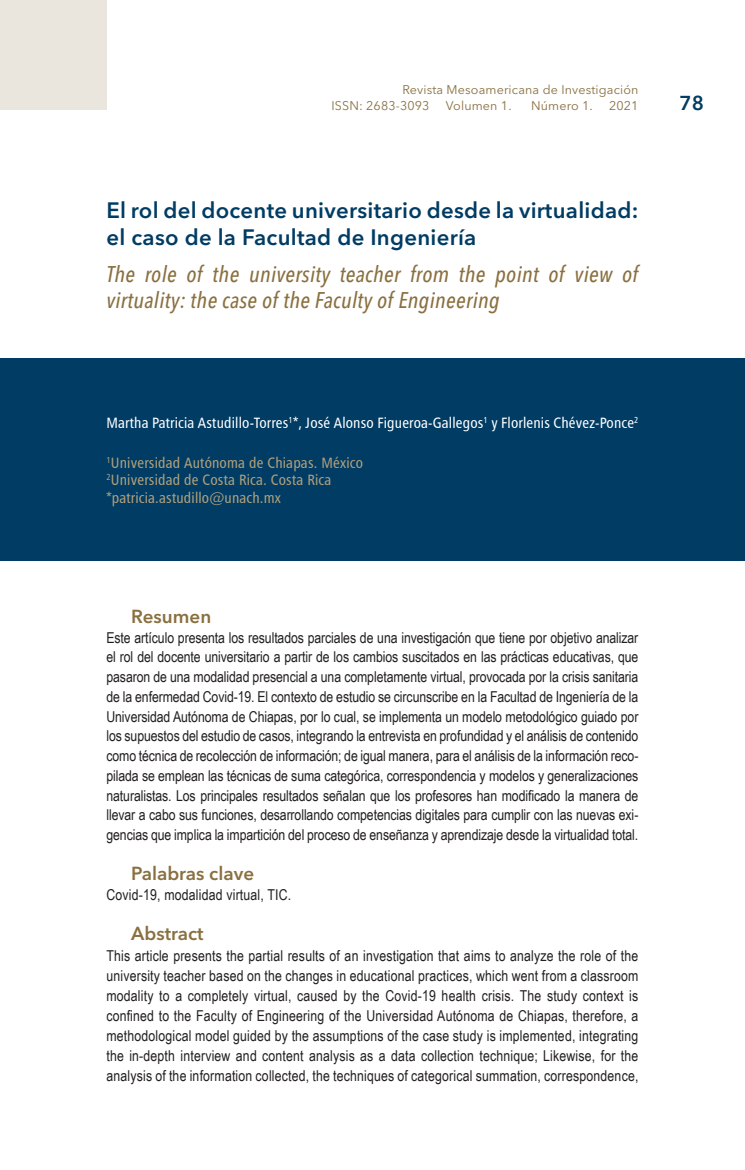
<style>
.page{position:relative;width:745px;height:1170px;background:#fff}
.page>*{position:absolute;margin:0;border:0;box-sizing:border-box;transform-origin:0 0}
.TITULO_ARTICULO{font:italic 500 condensed 22.5px/26.2px "Avenir Next LT Pro";letter-spacing:.01em;color:#8a7040}
.TITULO_ARTICULO-2{font:600 22.12px/26.2px "Avenir Next LT Pro";letter-spacing:.01em;color:#013c64}
.t1{font:600 20px "Avenir Next LT Pro";color:#013c64}
.TITULOS{font:600 18.75px "Avenir Next LT Pro";color:#8a7040}
.TEXTOS_INICIO{font:15px/19.8px "Arial Narrow";letter-spacing:.01em;color:#231f20;text-align:justify}
.AUTORES{font:15px "Humanist 777 BT Roman Condensed B";letter-spacing:.01em;color:#b1a17c}
.AUTORES-2{font:15px "Humanist 777 BT Roman Condensed B";letter-spacing:.01em;color:#fff}
.t2{font:12.5px/16.2px "Avenir Next LT Pro";letter-spacing:.01em;color:#8a7040}
</style>
<div class="page">
<div style="left:0;top:358px;width:744px;height:202px;background:#013c64"></div>
<div style="left:0;top:0;width:106px;height:110px;background:#eae6de"></div>
<p class="t2" style="left:331px;top:81px;width:308px;text-indent:71px">Revista Mesoamericana de Investigación<br>ISSN: 2683-3093</p>
<p class="t2" style="left:445px;top:97px;width:67px">Volumen 1.</p>
<p class="t2" style="left:530px;top:97px;width:63px">Número 1.</p>
<p class="t2" style="left:608px;top:97px;width:31px">2021</p>
<h3 class="t1" style="left:679px;top:91px;width:26px">78</h3>
<p class="TITULO_ARTICULO-2" style="left:106px;top:197px;width:533px">El rol del docente universitario desde la virtualidad: el caso de la Facultad de Ingeniería</p>
<p class="TITULO_ARTICULO" style="left:106px;top:261px;width:532px">The role of the university teacher from the point of view of virtuality: the case of the Faculty of Engineering</p>
<p class="AUTORES-2" style="left:106px;top:413px;width:533px">Martha Patricia Astudillo-Torres<sup>1</sup>*, José Alonso Figueroa-Gallegos<sup>1</sup> y Florlenis Chévez-Ponce<sup>2</sup></p>
<p class="AUTORES" style="left:106px;top:453px;width:258px"><sup>1</sup>Universidad Autónoma de Chiapas. México</p>
<p class="AUTORES" style="left:106px;top:471px;width:226px"><sup>2</sup>Universidad de Costa Rica. Costa Rica</p>
<p class="AUTORES" style="left:106px;top:488px;width:176px">*patricia.astudillo@unach.mx</p>
<p class="TITULOS" style="left:131px;top:605px;width:81px">Resumen</p>
<p class="TEXTOS_INICIO" style="left:106px;top:627px;width:533px">Este artículo presenta los resultados parciales de una investigación que tiene por objetivo analizar el rol del docente universitario a partir de los cambios suscitados en las prácticas educativas, que pasaron de una modalidad presencial a una completamente virtual, provocada por la crisis sanitaria de la enfermedad Covid-19. El contexto de estudio se circunscribe en la Facultad de Ingeniería de la Universidad Autónoma de Chiapas, por lo cual, se implementa un modelo metodológico guiado por los supuestos del estudio de casos, integrando la entrevista en profundidad y el análisis de contenido como técnica de recolección de información; de igual manera, para el análisis de la información reco&shy;pilada se emplean las técnicas de suma categórica, correspondencia y modelos y generalizaciones naturalistas. Los principales resultados señalan que los profesores han modificado la manera de llevar a cabo sus funciones, desarrollando competencias digitales para cumplir con las nuevas exi&shy;gencias que implica la impartición del proceso de enseñanza y aprendizaje desde la virtualidad total.</p>
<p class="TITULOS" style="left:131px;top:862px;width:124px">Palabras clave</p>
<p class="TEXTOS_INICIO" style="left:106px;top:884px;width:186px">Covid-19, modalidad virtual, TIC.</p>
<p class="TITULOS" style="left:131px;top:922px;width:74px">Abstract</p>
<p class="TEXTOS_INICIO" style="left:106px;top:944px;width:533px;line-height:20.1px">This article presents the partial results of an investigation that aims to analyze the role of the university teacher based on the changes in educational practices, which went from a classroom modality to a completely virtual, caused by the Covid-19 health crisis. The study context is confined to the Faculty of Engineering of the Universidad Autónoma de Chiapas, therefore, a methodological model guided by the assumptions of the case study is implemented, integrating the in-depth interview and content analysis as a data collection technique; Likewise, for the analysis of the information collected, the techniques of categorical summation, correspondence,</p>
</div>
